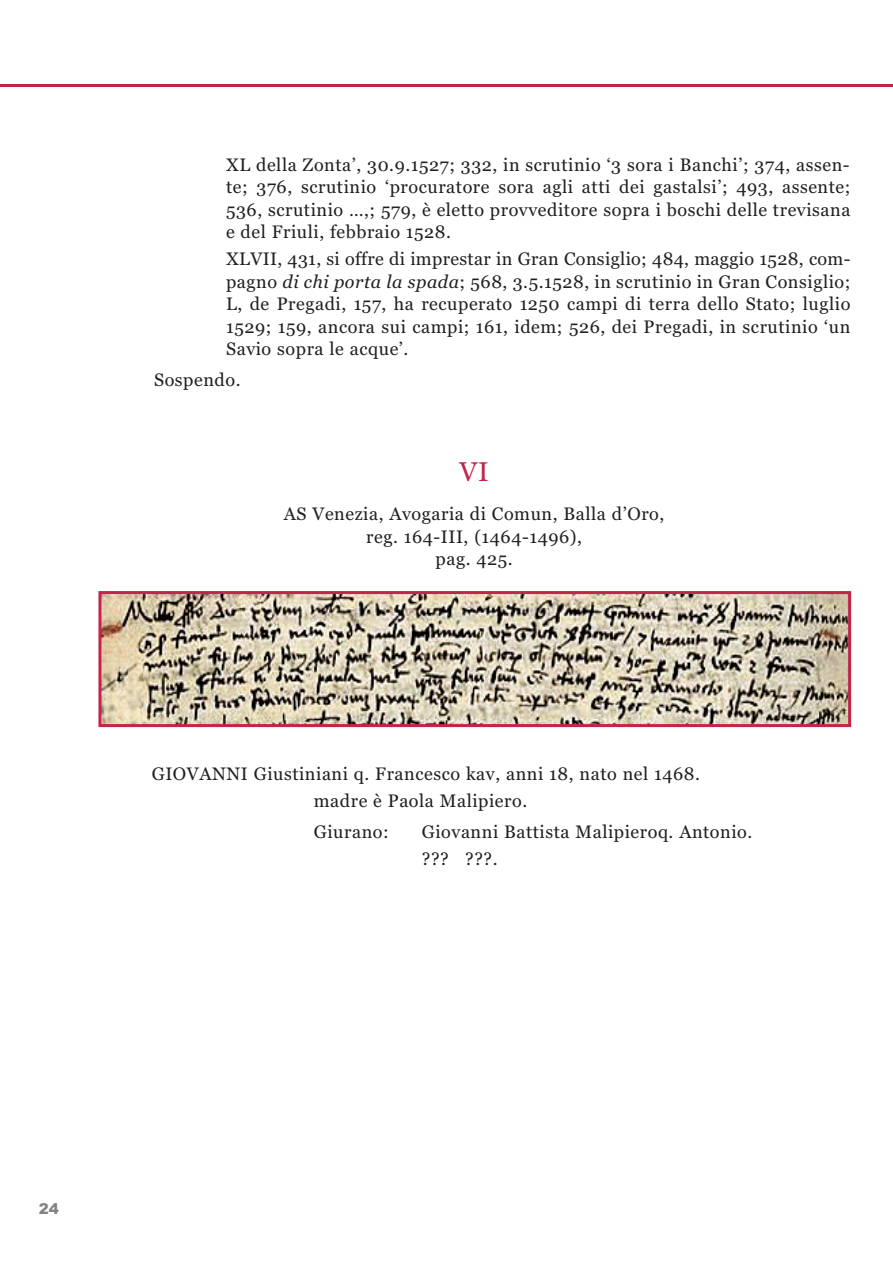
<style>
.page{position:relative;width:893px;height:1263px;background:#fff}
.page>*{position:absolute;margin:0;border:0;box-sizing:border-box;transform-origin:0 0}
.t1{font:27px "Georgia";color:#c12547}
.t2{font:18px/22.5px "Georgia";letter-spacing:.03em;color:#231f20;text-align:justify}
.t3{font:900 15px "Arial";color:#808285}
.s1{font-style:italic}
</style>
<div class="page">
<hr style="left:0;top:84px;width:893px;height:3px;background:#c12547">
<img style="left:102px;top:595px;width:745px;height:128px">
<div style="left:98px;top:591px;width:753px;height:136px;border:3px solid #c12547"></div>
<p class="t2" style="left:226px;top:153px;width:626px">XL della Zonta’, 30.9.1527; 332, in scrutinio ‘3 sora i Banchi’; 374, assen&shy;te; 376, scrutinio ‘procuratore sora agli atti dei gastalsi’; 493, assente; 536, scrutinio …,; 579, è eletto provveditore sopra i boschi delle trevisana e del Friuli, febbraio 1528.</p>
<p class="t2" style="left:226px;top:248px;width:626px">XLVII, 431, si offre di imprestar in Gran Consiglio; 484, maggio 1528, com&shy;pagno <span class="s1">di chi porta la spada</span>; 568, 3.5.1528, in scrutinio in Gran Consiglio; L, de Pregadi, 157, ha recuperato 1250 campi di terra dello Stato; luglio 1529; 159, ancora sui campi; 161, idem; 526, dei Pregadi, in scrutinio ‘un Savio sopra le acque’.</p>
<p class="t2" style="left:154px;top:369px;width:88px">Sospendo.</p>
<h1 class="t1" style="left:459px;top:455px;width:31px">VI</h1>
<p class="t2" style="left:284px;top:502px;width:382px;text-align:center">AS Venezia, Avogaria di Comun, Balla d’Oro, reg. 164-III, (1464-1496),<br>pag. 425.</p>
<p class="t2" style="left:152px;top:761px;width:550px;line-height:26.7px;text-align:center">GIOVANNI Giustiniani q. Francesco kav, anni 18, nato nel 1468. madre è Paola Malipiero.</p>
<p class="t2" style="left:314px;top:821px;width:76px">Giurano:</p>
<p class="t2" style="left:422px;top:818px;width:332px;line-height:26.7px">Giovanni Battista Malipieroq. Antonio. ??? ???.</p>
<p class="t3" style="left:39px;top:1200px;width:22px">24</p>
</div>
